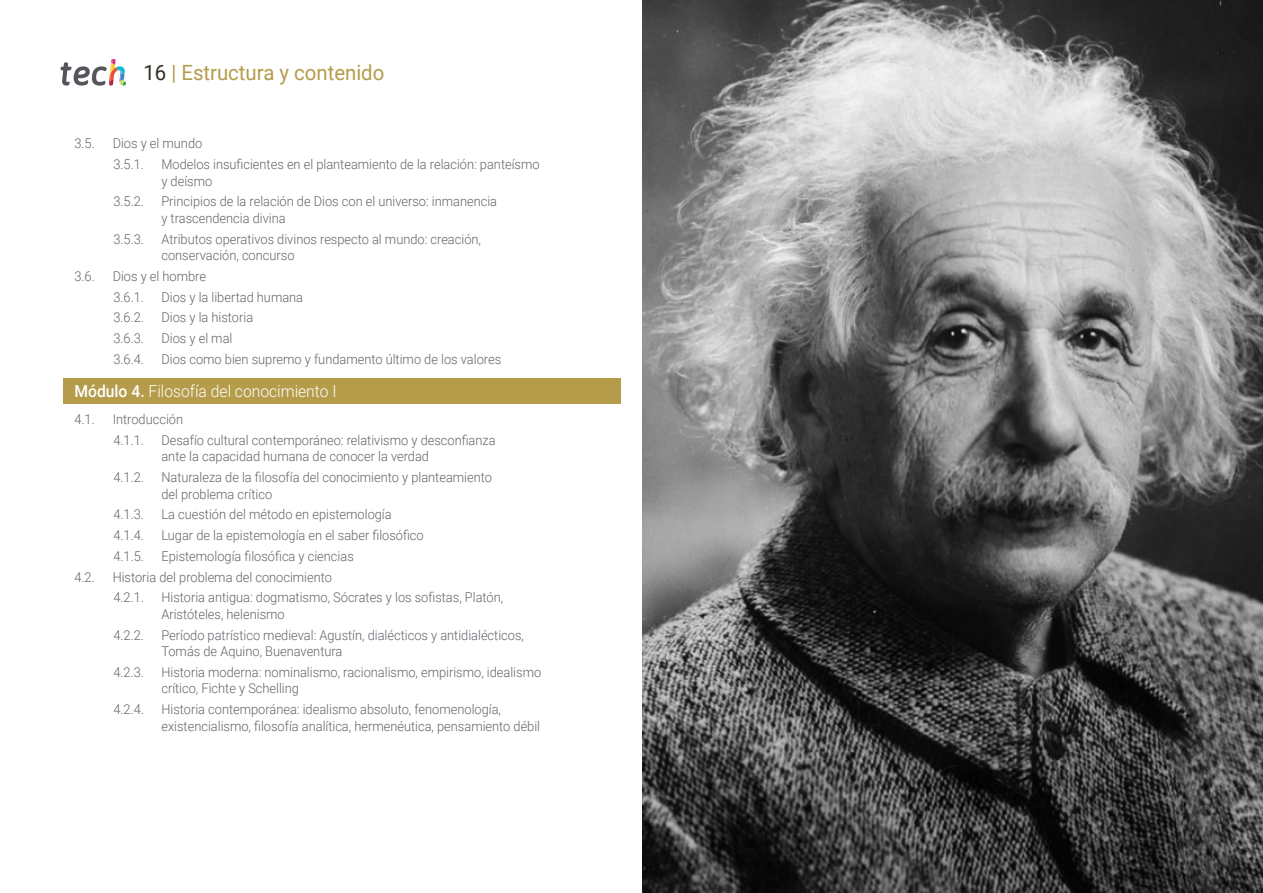
<style>
.page{position:relative;width:1263px;height:893px;background:#fff}
.page>*{position:absolute;margin:0;border:0;box-sizing:border-box;transform-origin:0 0}
.t1{font:21px "Roboto";color:#b49c4b}
.t2{font:300 16.5px "Roboto";color:#fff;scale:.95 1}
.t3{font:300 13.5px/16.5px "Roboto";color:#61646a;scale:.95 1}
.s1{color:#312e20}
.s2{font-weight:500}
</style>
<div class="page">
<svg style="left:61px;top:59px;width:65px;height:27px"></svg>
<div style="left:63px;top:378px;width:558px;height:25px;background:#b49c4b"></div>
<img style="left:642px;top:0;width:621px;height:893px">
<h1 class="t1" style="left:144px;top:57px;width:242px"><span class="s1">16</span> | Estructura y contenido</h1>
<p class="t3" style="left:74px;top:135px;width:23px">3.5.</p>
<p class="t3" style="left:113px;top:133px;width:96px;line-height:20.7px">Dios y el mundo<br>3.5.1.</p>
<p class="t3" style="left:161px;top:155px;width:400px">Modelos insuficientes en el planteamiento de la relación: panteísmo y deísmo</p>
<p class="t3" style="left:113px;top:193px;width:34px">3.5.2.</p>
<p class="t3" style="left:161px;top:193px;width:355px">Principios de la relación de Dios con el universo: inmanencia y trascendencia divina</p>
<p class="t3" style="left:113px;top:230px;width:34px">3.5.3.</p>
<p class="t3" style="left:161px;top:230px;width:338px">Atributos operativos divinos respecto al mundo: creación, conservación, concurso</p>
<p class="t3" style="left:74px;top:267px;width:23px">3.6.</p>
<p class="t3" style="left:113px;top:265px;width:100px;line-height:20.7px">Dios y el hombre<br>3.6.1.</p>
<p class="t3" style="left:161px;top:288px;width:151px">Dios y la libertad humana</p>
<p class="t3" style="left:113px;top:309px;width:34px">3.6.2.</p>
<p class="t3" style="left:161px;top:309px;width:98px">Dios y la historia</p>
<p class="t3" style="left:113px;top:329px;width:34px">3.6.3.</p>
<p class="t3" style="left:161px;top:329px;width:76px">Dios y el mal</p>
<p class="t3" style="left:113px;top:350px;width:34px">3.6.4.</p>
<p class="t3" style="left:161px;top:350px;width:359px">Dios como bien supremo y fundamento último de los valores</p>
<p class="t2" style="left:74px;top:379px;width:277px"><span class="s2">Módulo 4.</span> Filosofía del conocimiento I</p>
<p class="t3" style="left:74px;top:410px;width:23px">4.1.</p>
<p class="t3" style="left:113px;top:408px;width:76px;line-height:20.7px">Introducción<br>4.1.1.</p>
<p class="t3" style="left:161px;top:431px;width:353px">Desafío cultural contemporáneo: relativismo y desconfianza ante la capacidad humana de conocer la verdad</p>
<p class="t3" style="left:113px;top:468px;width:34px">4.1.2.</p>
<p class="t3" style="left:161px;top:468px;width:349px">Naturaleza de la filosofía del conocimiento y planteamiento del problema crítico</p>
<p class="t3" style="left:113px;top:506px;width:34px">4.1.3.</p>
<p class="t3" style="left:161px;top:506px;width:244px">La cuestión del método en epistemología</p>
<p class="t3" style="left:113px;top:526px;width:34px">4.1.4.</p>
<p class="t3" style="left:161px;top:526px;width:278px">Lugar de la epistemología en el saber filosófico</p>
<p class="t3" style="left:113px;top:547px;width:34px">4.1.5.</p>
<p class="t3" style="left:161px;top:547px;width:204px">Epistemología filosófica y ciencias</p>
<p class="t3" style="left:74px;top:568px;width:23px">4.2.</p>
<p class="t3" style="left:113px;top:566px;width:232px;line-height:20.7px">Historia del problema del conocimiento<br>4.2.1.</p>
<p class="t3" style="left:161px;top:589px;width:361px">Historia antigua: dogmatismo, Sócrates y los sofistas, Platón,<br>Aristóteles, helenismo</p>
<p class="t3" style="left:113px;top:626px;width:34px">4.2.2.</p>
<p class="t3" style="left:161px;top:626px;width:383px">Período patrístico medieval: Agustín, dialécticos y antidialécticos,<br>Tomás de Aquino, Buenaventura</p>
<p class="t3" style="left:113px;top:663px;width:34px">4.2.3.</p>
<p class="t3" style="left:161px;top:663px;width:401px">Historia moderna: nominalismo, racionalismo, empirismo, idealismo crítico, Fichte y Schelling</p>
<p class="t3" style="left:113px;top:700px;width:34px">4.2.4.</p>
<p class="t3" style="left:161px;top:700px;width:400px">Historia contemporánea: idealismo absoluto, fenomenología, existencialismo, filosofía analítica, hermenéutica, pensamiento débil</p>
</div>
